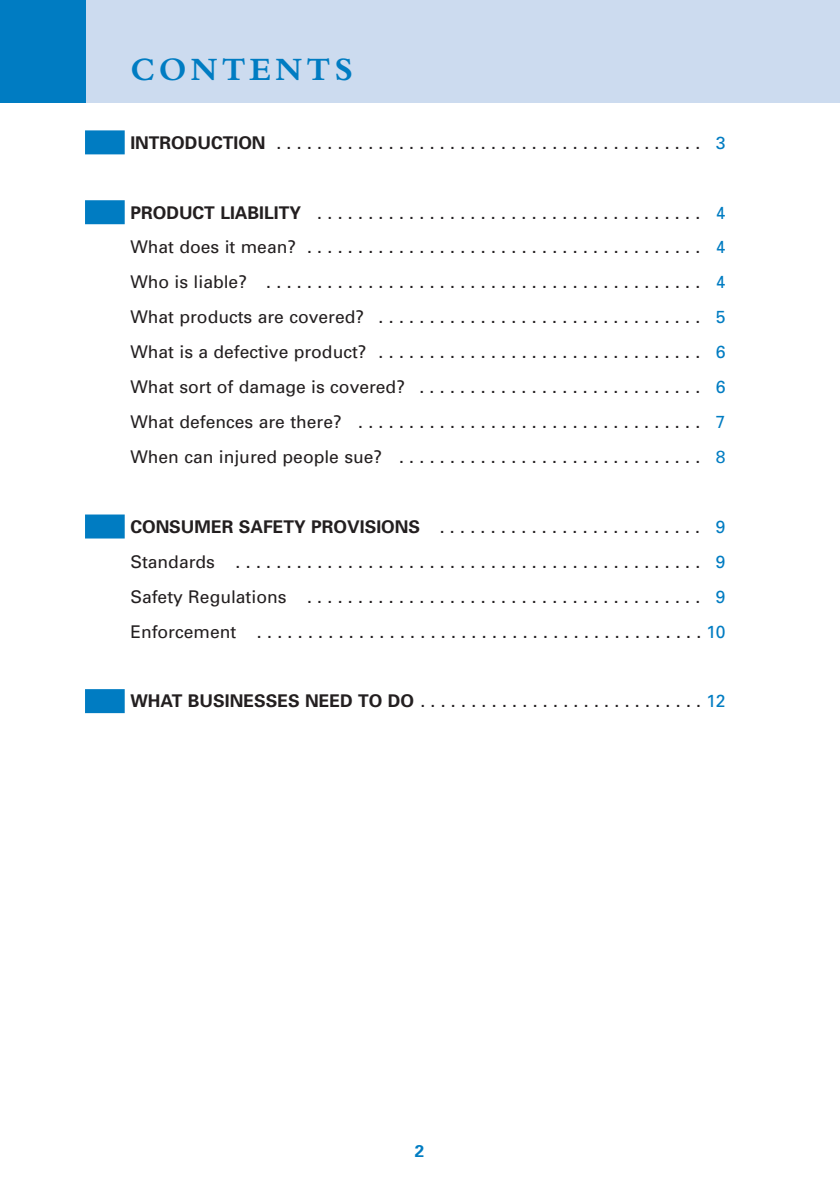
<style>
.page{position:relative;width:840px;height:1190px;background:#fff}
.page>*{position:absolute;margin:0;border:0;box-sizing:border-box;transform-origin:0 0}
.t1{font:700 34px "Bembo";letter-spacing:.125em;color:#007cc2}
.t2{font:17.6px/35px "Univers";color:#231f20;text-align:justify}
.t3{font:700 17px "Univers";color:#007cc2}
.s1{font-weight:700}
.s2{color:#007cc2}
</style>
<div class="page">
<div style="left:0;top:0;width:839px;height:102px;background:#ccdbef"></div>
<div style="left:85px;top:130px;width:40px;height:24px;background:#007cc2"></div>
<div style="left:85px;top:200px;width:40px;height:24px;background:#007cc2"></div>
<div style="left:85px;top:515px;width:40px;height:24px;background:#007cc2"></div>
<div style="left:85px;top:689px;width:40px;height:24px;background:#007cc2"></div>
<div style="left:0;top:0;width:85px;height:102px;background:#007cc2"></div>
<h1 class="t1" style="left:130px;top:57px;width:224px">CONTENTS</h1>
<p class="t2" style="left:130px;top:127px;width:597px"><span class="s1">INTRODUCTION</span> . . . . . . . . . . . . . . . . . . . . . . . . . . . . . . . . . . . . . . . . . . <span class="s2">3</span></p>
<p class="t2" style="left:130px;top:196px;width:597px"><span class="s1">PRODUCT LIABILITY</span> . . . . . . . . . . . . . . . . . . . . . . . . . . . . . . . . . . . . . . <span class="s2">4<br></span>What does it mean? . . . . . . . . . . . . . . . . . . . . . . . . . . . . . . . . . . . . . . . <span class="s2">4<br></span>Who is liable? . . . . . . . . . . . . . . . . . . . . . . . . . . . . . . . . . . . . . . . . . . . <span class="s2">4<br></span>What products are covered? . . . . . . . . . . . . . . . . . . . . . . . . . . . . . . . . <span class="s2">5<br></span>What is a defective product? . . . . . . . . . . . . . . . . . . . . . . . . . . . . . . . . <span class="s2">6<br></span>What sort of damage is covered? . . . . . . . . . . . . . . . . . . . . . . . . . . . . <span class="s2">6<br></span>What defences are there? . . . . . . . . . . . . . . . . . . . . . . . . . . . . . . . . . . <span class="s2">7<br></span>When can injured people sue? . . . . . . . . . . . . . . . . . . . . . . . . . . . . . . <span class="s2">8</span></p>
<p class="t2" style="left:130px;top:511px;width:597px"><span class="s1">CONSUMER SAFETY PROVISIONS</span> . . . . . . . . . . . . . . . . . . . . . . . . . . <span class="s2">9<br></span>Standards . . . . . . . . . . . . . . . . . . . . . . . . . . . . . . . . . . . . . . . . . . . . . . <span class="s2">9<br></span>Safety Regulations . . . . . . . . . . . . . . . . . . . . . . . . . . . . . . . . . . . . . . . <span class="s2">9<br></span>Enforcement . . . . . . . . . . . . . . . . . . . . . . . . . . . . . . . . . . . . . . . . . . . . <span class="s2">10</span></p>
<p class="t2" style="left:130px;top:685px;width:597px"><span class="s1">WHAT BUSINESSES NEED TO DO</span> . . . . . . . . . . . . . . . . . . . . . . . . . . . . <span class="s2">12</span></p>
<p class="t3" style="left:415px;top:1145px;width:11px">2</p>
</div>
